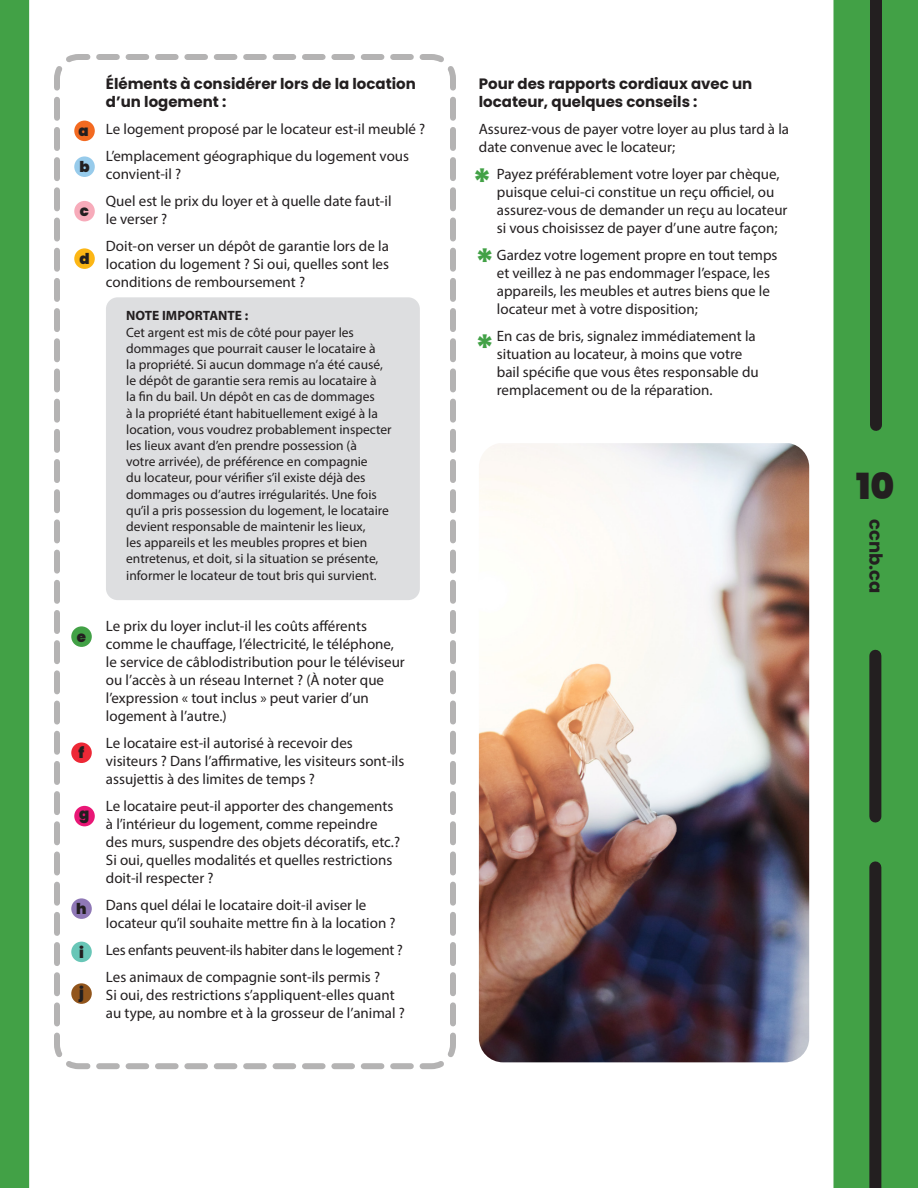
<style>
.page{position:relative;width:918px;height:1188px;background:#42a146}
.page>*{position:absolute;margin:0;border:0;box-sizing:border-box;transform-origin:0 0}
.Gras_sommaire{font:700 36px "Poppins";color:#42a146}
.t1{font:900 36px "Poppins";color:#231f20}
.t2{font:700 18px "Poppins";color:#231f20}
.texte_courant{font:15px/18px "Myriad Pro";color:#231f20}
.Gras_sommaire-2{font:700 15px/18px "Poppins";color:#231f20}
.texte_courant-2{font:15px "Myriad Pro";letter-spacing:-.02em;color:#231f20}
.texte_courant-3{font:900 15px "Poppins";color:#231f20}
.texte_courant-4{font:13.5px/16.2px "Myriad Pro";color:#231f20}
.s1{font-weight:700}
</style>
<div class="page">
<div style="left:29px;top:0;width:804px;height:1188px;background:#fff"></div>
<div style="left:869px;top:867px;width:12px;height:321px;background:#231f20"></div>
<div style="left:869px;top:656px;width:12px;height:161px;background:#231f20"></div>
<div style="left:870px;top:0;width:12px;height:425px;background:#231f20"></div>
<img style="left:479px;top:443px;width:330px;height:619px">
<svg style="left:52px;top:52px;width:406px;height:1019px;background:#f4f4f4"></svg>
<p class="texte_courant-3" style="left:79px;top:122px;width:12px">a</p>
<p class="texte_courant-3" style="left:79px;top:158px;width:12px">b</p>
<p class="texte_courant-3" style="left:80px;top:202px;width:11px">c</p>
<p class="texte_courant-3" style="left:79px;top:250px;width:12px">d</p>
<p class="texte_courant-3" style="left:77px;top:628px;width:11px">e</p>
<p class="texte_courant-3" style="left:79px;top:744px;width:7px">f</p>
<p class="texte_courant-3" style="left:79px;top:806px;width:12px">g</p>
<p class="texte_courant-3" style="left:76px;top:900px;width:12px">h</p>
<p class="texte_courant-3" style="left:79px;top:944px;width:6px">i</p>
<p class="texte_courant-3" style="left:79px;top:985px;width:6px">j</p>
<p class="Gras_sommaire-2" style="left:106px;top:75px;width:312px">Éléments à considérer lors de la location d’un logement :</p>
<p class="texte_courant" style="left:106px;top:120px;width:321px">Le logement proposé par le locateur est-il meublé ?</p>
<p class="texte_courant" style="left:106px;top:147px;width:305px">L’emplacement géographique du logement vous convient-il ?</p>
<p class="texte_courant" style="left:106px;top:192px;width:287px">Quel est le prix du loyer et à quelle date faut-il le verser ?</p>
<p class="texte_courant" style="left:106px;top:237px;width:285px;text-align:justify">Doit-on verser un dépôt de garantie lors de la location du logement ? Si oui, quelles sont les conditions de remboursement ?</p>
<p class="texte_courant-4" style="left:126px;top:308px;width:267px"><span class="s1">NOTE IMPORTANTE :<br></span>Cet argent est mis de côté pour payer les dommages que pourrait causer le locataire à<br>la propriété. Si aucun dommage n’a été causé, le dépôt de garantie sera remis au locataire à<br>la fin du bail. Un dépôt en cas de dommages<br>à la propriété étant habituellement exigé à la location, vous voudrez probablement inspecter les lieux avant d’en prendre possession (à<br>votre arrivée), de préférence en compagnie<br>du locateur, pour vérifier s’il existe déjà des dommages ou d’autres irrégularités. Une fois qu’il a pris possession du logement, le locataire devient responsable de maintenir les lieux,<br>les appareils et les meubles propres et bien entretenus, et doit, si la situation se présente, informer le locateur de tout bris qui survient.</p>
<p class="texte_courant" style="left:106px;top:617px;width:300px">Le prix du loyer inclut-il les coûts afférents comme le chauffage, l’électricité, le téléphone, le service de câblodistribution pour le téléviseur ou l’accès à un réseau Internet ? (À noter que l’expression « tout inclus » peut varier d’un logement à l’autre.)</p>
<p class="texte_courant" style="left:106px;top:734px;width:300px">Le locataire est-il autorisé à recevoir des visiteurs ? Dans l’affirmative, les visiteurs sont-ils assujettis à des limites de temps ?</p>
<p class="texte_courant" style="left:106px;top:797px;width:296px">Le locataire peut-il apporter des changements à l’intérieur du logement, comme repeindre des murs, suspendre des objets décoratifs, etc.?<br>Si oui, quelles modalités et quelles restrictions doit-il respecter ?</p>
<p class="texte_courant" style="left:106px;top:896px;width:291px">Dans quel délai le locataire doit-il aviser le locateur qu’il souhaite mettre fin à la location ?</p>
<p class="texte_courant-2" style="left:106px;top:941px;width:299px">Les enfants peuvent-ils habiter dans le logement ?</p>
<p class="texte_courant" style="left:106px;top:968px;width:301px">Les animaux de compagnie sont-ils permis ?<br>Si oui, des restrictions s’appliquent-elles quant au type, au nombre et à la grosseur de l’animal ?</p>
<p class="Gras_sommaire-2" style="left:479px;top:75px;width:275px">Pour des rapports cordiaux avec un locateur, quelques conseils :</p>
<p class="texte_courant" style="left:479px;top:120px;width:312px">Assurez-vous de payer votre loyer au plus tard à la date convenue avec le locateur;</p>
<p class="texte_courant" style="left:497px;top:165px;width:292px">Payez préférablement votre loyer par chèque, puisque celui-ci constitue un reçu officiel, ou assurez-vous de demander un reçu au locateur si vous choisissez de payer d’une autre façon;</p>
<p class="texte_courant" style="left:497px;top:246px;width:282px">Gardez votre logement propre en tout temps et veillez à ne pas endommager l’espace, les appareils, les meubles et autres biens que le locateur met à votre disposition;</p>
<p class="texte_courant" style="left:497px;top:327px;width:263px">En cas de bris, signalez immédiatement la situation au locateur, à moins que votre bail spécifie que vous êtes responsable du remplacement ou de la réparation.</p>
<p class="Gras_sommaire" style="left:472px;top:162px;width:21px">*</p>
<p class="Gras_sommaire" style="left:475px;top:241px;width:21px">*</p>
<p class="Gras_sommaire" style="left:475px;top:327px;width:21px">*</p>
<p class="t1" style="left:856px;top:465px;width:40px">10</p>
<p class="t2" style="left:886px;top:519px;width:76px;rotate:90deg">ccnb.ca</p>
</div>
